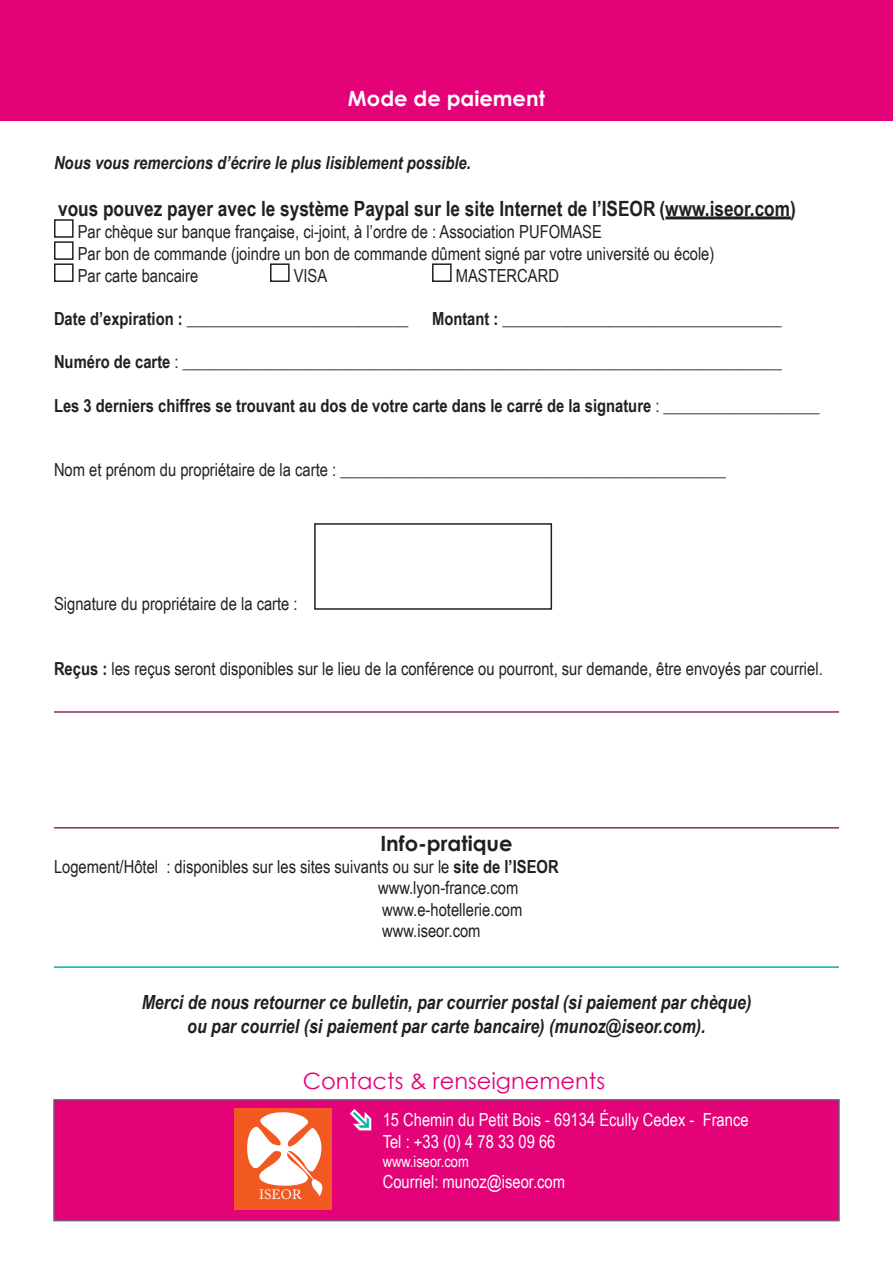
<style>
.page{position:relative;width:893px;height:1263px;background:#fff}
.page>*{position:absolute;margin:0;border:0;box-sizing:border-box;transform-origin:0 0}
.t1{font:22.5px "Century Gothic";color:#e40278}
.t2{font:700 21px "Arial Narrow";color:#231f20}
.t3{font:700 21px "Century Gothic";color:#fff}
.t4{font:700 21px "Century Gothic";color:#231f20}
.t5{font:italic 700 19.5px "Arial Narrow";color:#231f20}
.t6{font:18px/21.6px "Arial Narrow";color:#231f20}
.t7{font:700 18px "Arial Narrow";color:#231f20}
.t8{font:18px "Arial Narrow";color:#fff}
.t9{font:italic 700 18px "Arial Narrow";color:#231f20}
.t10{font:15.75px "Arial Narrow";color:#fff}
.t11{font:13.5px "Adobe Caslon Pro";color:#fff}
.s1{font-weight:700}
.s2{font-weight:400}
</style>
<div class="page">
<div style="left:54px;top:219px;width:20px;height:19px;border:2px solid #231f20"></div>
<div style="left:54px;top:241px;width:20px;height:19px;border:2px solid #231f20"></div>
<div style="left:54px;top:263px;width:20px;height:19px;border:2px solid #231f20"></div>
<div style="left:270px;top:263px;width:20px;height:19px;border:2px solid #231f20"></div>
<div style="left:432px;top:263px;width:20px;height:19px;border:2px solid #231f20"></div>
<div style="left:314px;top:523px;width:238px;height:87px;border:2px solid #231f20"></div>
<hr style="left:54px;top:711px;width:785px;height:2px;background:#882e67">
<hr style="left:54px;top:827px;width:785px;height:1px;background:#882e67">
<hr style="left:54px;top:966px;width:785px;height:2px;background:#00b5ac">
<div style="left:53px;top:1099px;width:787px;height:122px;background:#e40278;border:2px solid #7b537e"></div>
<div style="left:234px;top:1108px;width:97px;height:102px;background:#f15921"></div>
<svg style="left:247px;top:1112px;width:76px;height:84px"></svg>
<div style="left:0;top:0;width:893px;height:121px;background:#e40278"></div>
<hr style="left:665px;top:216px;width:126px;height:3px;background:#231f20">
<p class="t3" style="left:348px;top:83px;width:198px">Mode de paiement</p>
<p class="t9" style="left:54px;top:149px;width:418px">Nous vous remercions d’écrire le plus lisiblement possible.</p>
<p class="t2" style="left:58px;top:192px;width:739px">vous pouvez payer avec le système Paypal sur le site Internet de l’ISEOR (www.iseor.com)</p>
<p class="t6" style="left:78px;top:220px;width:526px">Par chèque sur banque française, ci-joint, à l’ordre de : Association PUFOMASE</p>
<p class="t6" style="left:78px;top:242px;width:638px">Par bon de commande (joindre un bon de commande dûment signé par votre université ou école)</p>
<p class="t6" style="left:78px;top:264px;width:122px">Par carte bancaire</p>
<p class="t6" style="left:294px;top:264px;width:35px">VISA</p>
<p class="t6" style="left:456px;top:264px;width:105px">MASTERCARD</p>
<p class="t6" style="left:54px;top:307px;width:356px"><span class="s1">Date d’expiration :</span> ___________________________</p>
<p class="t6" style="left:432px;top:307px;width:351px"><span class="s1">Montant :</span> __________________________________</p>
<p class="t6" style="left:54px;top:351px;width:729px"><span class="s1">Numéro de carte</span> : _________________________________________________________________________</p>
<p class="t7" style="left:54px;top:392px;width:767px">Les 3 derniers chiffres se trouvant au dos de votre carte dans le carré de la signature <span class="s2">: ___________________</span></p>
<p class="t6" style="left:54px;top:459px;width:674px">Nom et prénom du propriétaire de la carte : _______________________________________________</p>
<p class="t6" style="left:54px;top:592px;width:245px">Signature du propriétaire de la carte :</p>
<p class="t6" style="left:54px;top:657px;width:770px"><span class="s1">Reçus :</span> les reçus seront disponibles sur le lieu de la conférence ou pourront, sur demande, être envoyés par courriel.</p>
<p class="t4" style="left:380px;top:827px;width:134px">Info-pratique</p>
<p class="t6" style="left:378px;top:855px;width:182px;text-indent:-324px">Logement/Hôtel : disponibles sur les sites suivants ou sur le <span class="s1">site de l’ISEOR </span>www.lyon-france.com</p>
<p class="t6" style="left:382px;top:898px;width:142px">www.e-hotellerie.com</p>
<p class="t6" style="left:382px;top:919px;width:100px">www.iseor.com</p>
<p class="t5" style="left:142px;top:988px;width:611px">Merci de nous retourner ce bulletin, par courrier postal (si paiement par chèque)</p>
<p class="t5" style="left:187px;top:1011px;width:520px">ou par courriel (si paiement par carte bancaire) (munoz@iseor.com).</p>
<p class="t1" style="left:303px;top:1065px;width:304px">Contacts &amp; renseignements</p>
<p class="t11" style="left:259px;top:1186px;width:44px">ISEOR</p>
<p class="t8" style="left:383px;top:1106px;width:367px">15 Chemin du Petit Bois - 69134 Écully Cedex - France</p>
<p class="t8" style="left:383px;top:1128px;width:174px">Tel : +33 (0) 4 78 33 09 66</p>
<p class="t10" style="left:383px;top:1149px;width:88px">www.iseor.com</p>
<p class="t8" style="left:383px;top:1169px;width:184px">Courriel: munoz@iseor.com</p>
</div>
